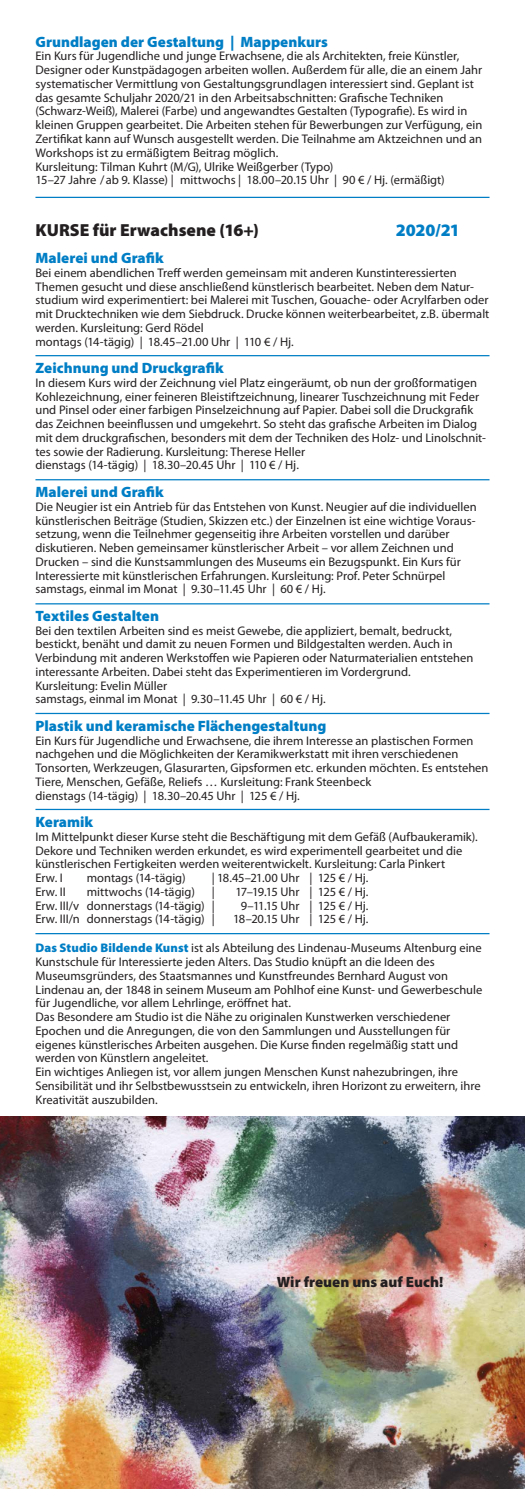
<style>
.page{position:relative;width:525px;height:1489px;background:#fff}
.page>*{position:absolute;margin:0;border:0;box-sizing:border-box;transform-origin:0 0}
.t1{font:900 17.5px "Myriad Pro";color:#231f20}
.t2{font:900 17.5px "Myriad Pro";letter-spacing:-.015em;color:#007ec5}
.t3{font:900 15px "Myriad Pro";color:#007ec5}
.t4{font:900 15px "Myriad Pro";color:#231f20}
.t5{font:12.5px/13.8px "Myriad Pro";color:#231f20}
.t6{font:12.5px "Myriad Pro";letter-spacing:-.035em;color:#231f20}
.s1{font-weight:900;color:#007ec5}
</style>
<div class="page">
<img style="left:0;top:1116px;width:524px;height:372px">
<hr style="left:35px;top:355px;width:454px;height:1px;background:#007ec5">
<hr style="left:35px;top:479px;width:454px;height:1px;background:#007ec5">
<hr style="left:35px;top:603px;width:454px;height:1px;background:#007ec5">
<hr style="left:35px;top:712px;width:454px;height:2px;background:#007ec5">
<hr style="left:35px;top:808px;width:454px;height:2px;background:#007ec5">
<hr style="left:35px;top:933px;width:454px;height:1px;background:#007ec5">
<hr style="left:35px;top:197px;width:454px;height:1px;background:#007ec5">
<p class="t3" style="left:35px;top:33px;width:294px">Grundlagen der Gestaltung | Mappenkurs</p>
<p class="t5" style="left:35px;top:50px;width:448px">Ein Kurs für Jugendliche und junge Erwachsene, die als Architekten, freie Künstler, Designer oder Kunstpädagogen arbeiten wollen. Außerdem für alle, die an einem Jahr systematischer Vermittlung von Gestaltungsgrundlagen interessiert sind. Geplant ist das gesamte Schuljahr 2020/21 in den Arbeitsabschnitten: Grafische Techniken (Schwarz-Weiß), Malerei (Farbe) und angewandtes Gestalten (Typografie). Es wird in kleinen Gruppen gearbeitet. Die Arbeiten stehen für Bewerbungen zur Verfügung, ein Zertifikat kann auf Wunsch ausgestellt werden. Die Teilnahme am Aktzeichnen und an Workshops ist zu ermäßigtem Beitrag möglich.<br>Kursleitung: Tilman Kuhrt (M/G), Ulrike Weißgerber (Typo)<br>15–27 Jahre / ab 9. Klasse) | mittwochs | 18.00–20.15 Uhr | 90 € / Hj. (ermäßigt)</p>
<h1 class="t1" style="left:35px;top:220px;width:225px">KURSE für Erwachsene (16+)</h1>
<h1 class="t2" style="left:395px;top:220px;width:66px">2020/21</h1>
<p class="t3" style="left:35px;top:249px;width:130px">Malerei und Grafik</p>
<p class="t5" style="left:35px;top:266px;width:455px">Bei einem abendlichen Treff werden gemeinsam mit anderen Kunstinteressierten Themen gesucht und diese anschließend künstlerisch bearbeitet. Neben dem Natur&shy;studium wird experimentiert: bei Malerei mit Tuschen, Gouache- oder Acrylfarben oder mit Drucktechniken wie dem Siebdruck. Drucke können weiterbearbeitet, z.B. übermalt werden. Kursleitung: Gerd Rödel<br>montags (14-tägig) | 18.45–21.00 Uhr | 110 € / Hj.</p>
<p class="t3" style="left:35px;top:359px;width:190px">Zeichnung und Druckgrafik</p>
<p class="t5" style="left:35px;top:376px;width:451px">In diesem Kurs wird der Zeichnung viel Platz eingeräumt, ob nun der großformatigen Kohlezeichnung, einer feineren Bleistiftzeichnung, linearer Tuschzeichnung mit Feder und Pinsel oder einer farbigen Pinselzeichnung auf Papier. Dabei soll die Druckgrafik das Zeichnen beeinflussen und umgekehrt. So steht das grafische Arbeiten im Dialog mit dem druckgrafischen, besonders mit dem der Techniken des Holz- und Linolschnit&shy;tes sowie der Radierung. Kursleitung: Therese Heller<br>dienstags (14-tägig) | 18.30–20.45 Uhr | 110 € / Hj.</p>
<p class="t3" style="left:35px;top:483px;width:130px">Malerei und Grafik</p>
<p class="t5" style="left:35px;top:500px;width:442px">Die Neugier ist ein Antrieb für das Entstehen von Kunst. Neugier auf die individuellen künstlerischen Beiträge (Studien, Skizzen etc.) der Einzelnen ist eine wichtige Voraus&shy;setzung, wenn die Teilnehmer gegenseitig ihre Arbeiten vorstellen und darüber diskutieren. Neben gemeinsamer künstlerischer Arbeit – vor allem Zeichnen und Drucken – sind die Kunstsammlungen des Museums ein Bezugspunkt. Ein Kurs für Interessierte mit künstlerischen Erfahrungen. Kursleitung: Prof. Peter Schnürpel samstags, einmal im Monat | 9.30–11.45 Uhr | 60 € / Hj.</p>
<p class="t3" style="left:35px;top:607px;width:125px">Textiles Gestalten</p>
<p class="t5" style="left:35px;top:623px;width:439px">Bei den textilen Arbeiten sind es meist Gewebe, die appliziert, bemalt, bedruckt, bestickt, benäht und damit zu neuen Formen und Bildgestalten werden. Auch in Verbindung mit anderen Werkstoffen wie Papieren oder Naturmaterialien entstehen interessante Arbeiten. Dabei steht das Experimentieren im Vordergrund.<br>Kursleitung: Evelin Müller<br>samstags, einmal im Monat | 9.30–11.45 Uhr | 60 € / Hj.</p>
<p class="t3" style="left:35px;top:717px;width:292px">Plastik und keramische Flächengestaltung</p>
<p class="t5" style="left:35px;top:733px;width:454px">Ein Kurs für Jugendliche und Erwachsene, die ihrem Interesse an plastischen Formen nachgehen und die Möglichkeiten der Keramikwerkstatt mit ihren verschiedenen Tonsorten, Werkzeugen, Glasurarten, Gipsformen etc. erkunden möchten. Es entstehen Tiere, Menschen, Gefäße, Reliefs … Kursleitung: Frank Steenbeck<br>dienstags (14-tägig) | 18.30–20.45 Uhr | 125 € / Hj.</p>
<p class="t3" style="left:35px;top:813px;width:59px">Keramik</p>
<p class="t5" style="left:35px;top:830px;width:443px">Im Mittelpunkt dieser Kurse steht die Beschäftigung mit dem Gefäß (Aufbaukeramik).<br>Dekore und Techniken werden erkundet, es wird experimentell gearbeitet und die künstlerischen Fertigkeiten werden weiterentwickelt. Kursleitung: Carla Pinkert<br>Erw. I</p>
<p class="t5" style="left:87px;top:871px;width:100px">montags (14-tägig)</p>
<p class="t5" style="left:212px;top:871px;width:158px">| 18.45–21.00 Uhr | 125 € / Hj.</p>
<p class="t5" style="left:35px;top:885px;width:32px">Erw. II</p>
<p class="t5" style="left:87px;top:885px;width:110px">mittwochs (14-tägig)</p>
<p class="t5" style="left:212px;top:885px;width:4px">|</p>
<p class="t6" style="left:235px;top:884px;width:134px">17–19.15 Uhr | 125 € / Hj.</p>
<p class="t5" style="left:35px;top:898px;width:181px">Erw. III/v donnerstags (14-tägig) |</p>
<p class="t5" style="left:240px;top:898px;width:129px">9–11.15 Uhr | 125 € / Hj.</p>
<p class="t5" style="left:35px;top:912px;width:181px">Erw. III/n donnerstags (14-tägig) |</p>
<p class="t5" style="left:233px;top:912px;width:137px">18–20.15 Uhr | 125 € / Hj.</p>
<p class="t5" style="left:35px;top:941px;width:448px"><span class="s1">Das Studio Bildende Kunst</span> ist als Abteilung des Lindenau-Museums Altenburg eine Kunstschule für Interessierte jeden Alters. Das Studio knüpft an die Ideen des Museumsgründers, des Staatsmannes und Kunstfreundes Bernhard August von Lindenau an, der 1848 in seinem Museum am Pohlhof eine Kunst- und Gewerbeschule für Jugendliche, vor allem Lehrlinge, eröffnet hat.<br>Das Besondere am Studio ist die Nähe zu originalen Kunstwerken verschiedener Epochen und die Anregungen, die von den Sammlungen und Ausstellungen für eigenes künstlerisches Arbeiten ausgehen. Die Kurse finden regelmäßig statt und werden von Künstlern angeleitet.<br>Ein wichtiges Anliegen ist, vor allem jungen Menschen Kunst nahezubringen, ihre Sensibilität und ihr Selbstbewusstsein zu entwickeln, ihren Horizont zu erweitern, ihre Kreativität auszubilden.</p>
<p class="t4" style="left:276px;top:1273px;width:168px">Wir freuen uns auf Euch!</p>
</div>
